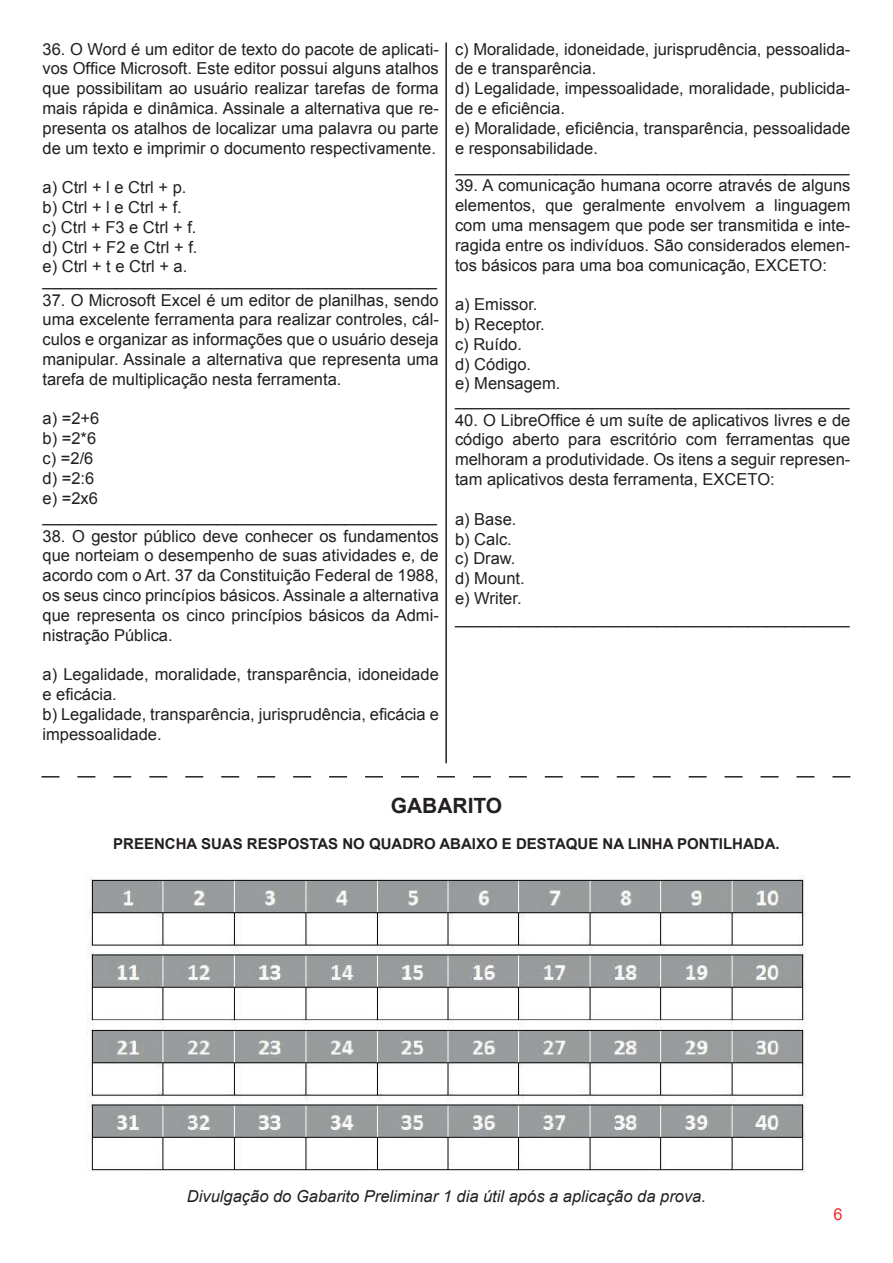
<style>
.page{position:relative;width:893px;height:1263px;background:#fff}
.page>*{position:absolute;margin:0;border:0;box-sizing:border-box;transform-origin:0 0}
.t1{font:700 21px "Arial";color:#231f20}
.t2{font:16.5px/19.8px "Arial";color:#231f20}
.t3{font:italic 16.5px "Arial";color:#231f20}
.t4{font:16.5px "Arial";color:#ee2e2c}
.t5{font:700 15px "Arial";color:#231f20}
</style>
<div class="page">
<hr style="left:445px;top:43px;width:2px;height:720px;background:#231f20">
<svg style="left:41px;top:776px;width:809px;height:1px"></svg>
<img style="left:86px;top:875px;width:720px;height:297px">
<p class="t2" style="left:43px;top:39px;width:398px;text-align:justify">36. O Word é um editor de texto do pacote de aplicati&shy;vos Office Microsoft. Este editor possui alguns atalhos que possibilitam ao usuário realizar tarefas de forma mais rápida e dinâmica. Assinale a alternativa que re&shy;presenta os atalhos de localizar uma palavra ou parte de um texto e imprimir o documento respectivamente.</p>
<p class="t2" style="left:43px;top:178px;width:156px">a) Ctrl + l e Ctrl + p. b) Ctrl + l e Ctrl + f. c) Ctrl + F3 e Ctrl + f. d) Ctrl + F2 e Ctrl + f. e) Ctrl + t e Ctrl + a.</p>
<p class="t2" style="left:43px;top:270px;width:396px">___________________________________________</p>
<p class="t2" style="left:43px;top:290px;width:398px;text-align:justify">37. O Microsoft Excel é um editor de planilhas, sendo uma excelente ferramenta para realizar controles, cál&shy;culos e organizar as informações que o usuário deseja manipular. Assinale a alternativa que representa uma tarefa de multiplicação nesta ferramenta.</p>
<p class="t2" style="left:43px;top:409px;width:58px">a) =2+6 b) =2*6 c) =2/6 d) =2:6 e) =2x6</p>
<p class="t2" style="left:43px;top:506px;width:396px">___________________________________________</p>
<p class="t2" style="left:43px;top:526px;width:398px;text-align:justify">38. O gestor público deve conhecer os fundamentos que norteiam o desempenho de suas atividades e, de acordo com o Art. 37 da Constituição Federal de 1988, os seus cinco princípios básicos. Assinale a alternativa que representa os cinco princípios básicos da Admi&shy;nistração Pública.</p>
<p class="t2" style="left:43px;top:665px;width:398px">a) Legalidade, moralidade, transparência, idoneidade e eficácia.<br>b) Legalidade, transparência, jurisprudência, eficácia e impessoalidade.</p>
<p class="t2" style="left:455px;top:39px;width:397px">c) Moralidade, idoneidade, jurisprudência, pessoalida&shy;de e transparência.<br>d) Legalidade, impessoalidade, moralidade, publicida&shy;de e eficiência.<br>e) Moralidade, eficiência, transparência, pessoalidade e responsabilidade.</p>
<p class="t2" style="left:455px;top:156px;width:396px">___________________________________________</p>
<p class="t2" style="left:455px;top:176px;width:397px;text-align:justify">39. A comunicação humana ocorre através de alguns elementos, que geralmente envolvem a linguagem com uma mensagem que pode ser transmitida e inte&shy;ragida entre os indivíduos. São considerados elemen&shy;tos básicos para uma boa comunicação, EXCETO:</p>
<p class="t2" style="left:455px;top:295px;width:107px">a) Emissor.<br>b) Receptor. c) Ruído.<br>d) Código.<br>e) Mensagem.</p>
<p class="t2" style="left:455px;top:390px;width:396px">___________________________________________</p>
<p class="t2" style="left:455px;top:410px;width:397px;text-align:justify">40. O LibreOffice é um suíte de aplicativos livres e de código aberto para escritório com ferramentas que melhoram a produtividade. Os itens a seguir represen&shy;tam aplicativos desta ferramenta, EXCETO:</p>
<p class="t2" style="left:455px;top:509px;width:396px">a) Base.<br>b) Calc.<br>c) Draw.<br>d) Mount.<br>e) Writer. ___________________________________________</p>
<p class="t1" style="left:391px;top:792px;width:113px">GABARITO</p>
<p class="t5" style="left:113px;top:834px;width:668px">PREENCHA SUAS RESPOSTAS NO QUADRO ABAIXO E DESTAQUE NA LINHA PONTILHADA.</p>
<p class="t3" style="left:187px;top:1186px;width:521px">Divulgação do Gabarito Preliminar 1 dia útil após a aplicação da prova.</p>
<p class="t4" style="left:833px;top:1203px;width:11px">6</p>
</div>
